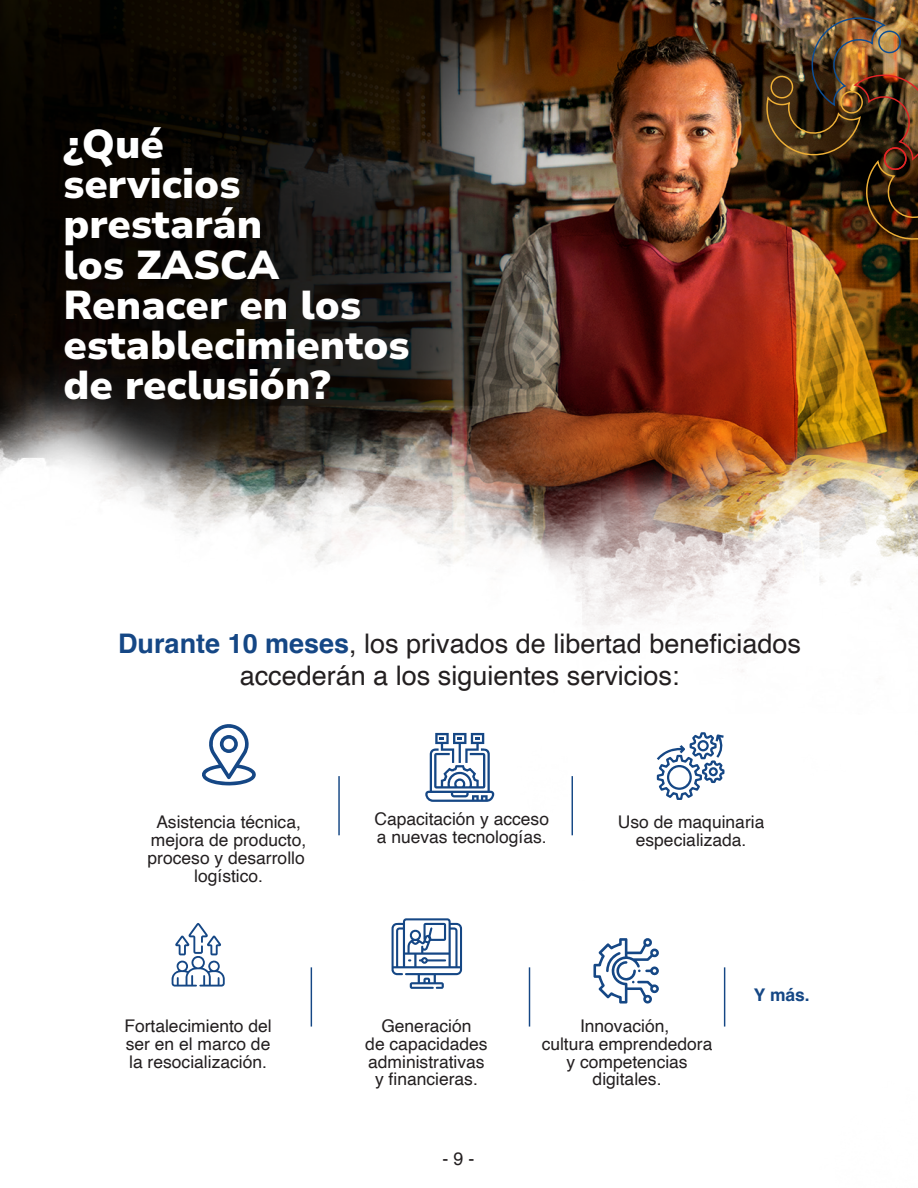
<style>
.page{position:relative;width:918px;height:1188px;background:#fff}
.page>*{position:absolute;margin:0;border:0;box-sizing:border-box;transform-origin:0 0}
.t1{font:900 40.2px/40.2px "Nunito Sans 10 pt";color:#fff}
.t2{font:27px/32.4px "Helvetica";color:#231f20;text-align:center}
.t3{font:18px "Helvetica";color:#231f20}
.t4{font:17.4px/17.7px "Helvetica";color:#231f20;text-align:center}
.t5{font:700 17.4px "Helvetica";color:#154785}
.s1{font-weight:700;color:#154785}
</style>
<div class="page">
<img style="left:0;top:0;width:918px;height:1027px">
<img style="left:763px;top:12px;width:155px;height:231px">
<svg style="left:425px;top:733px;width:69px;height:69px"></svg>
<svg style="left:657px;top:732px;width:68px;height:68px"></svg>
<svg style="left:201px;top:724px;width:55px;height:62px"></svg>
<svg style="left:392px;top:918px;width:70px;height:71px"></svg>
<hr style="left:311px;top:967px;width:1px;height:60px;background:#154785">
<hr style="left:529px;top:967px;width:1px;height:60px;background:#154785">
<hr style="left:724px;top:967px;width:1px;height:60px;background:#154785">
<hr style="left:572px;top:776px;width:1px;height:59px;background:#154785">
<hr style="left:338px;top:776px;width:2px;height:59px;background:#154785">
<svg style="left:593px;top:938px;width:66px;height:66px"></svg>
<svg style="left:171px;top:923px;width:54px;height:64px"></svg>
<h1 class="t1" style="left:64px;top:122px;width:348px">¿Qué<br>servicios prestarán<br>los ZASCA<br>Renacer en los establecimientos de reclusión?</h1>
<h2 class="t2" style="left:118px;top:628px;width:684px"><span class="s1">Durante 10 meses</span>, los privados de libertad beneficiados accederán a los siguientes servicios:</h2>
<p class="t4" style="left:148px;top:814px;width:160px">Asistencia técnica, mejora de producto, proceso y desarrollo logístico.</p>
<p class="t4" style="left:374px;top:811px;width:176px;text-align:left">Capacitación y acceso a nuevas tecnologías.</p>
<p class="t4" style="left:618px;top:814px;width:148px">Uso de maquinaria especializada.</p>
<p class="t4" style="left:124px;top:1018px;width:149px;text-align:justify">Fortalecimiento del ser en el marco de la resocialización.</p>
<p class="t4" style="left:365px;top:1018px;width:124px">Generación<br>de capacidades administrativas y financieras.</p>
<p class="t3" style="left:442px;top:1145px;width:34px">- 9 -</p>
<p class="t4" style="left:542px;top:1018px;width:172px">Innovación,<br>cultura emprendedora y competencias digitales.</p>
<p class="t5" style="left:754px;top:985px;width:57px">Y más.</p>
</div>
